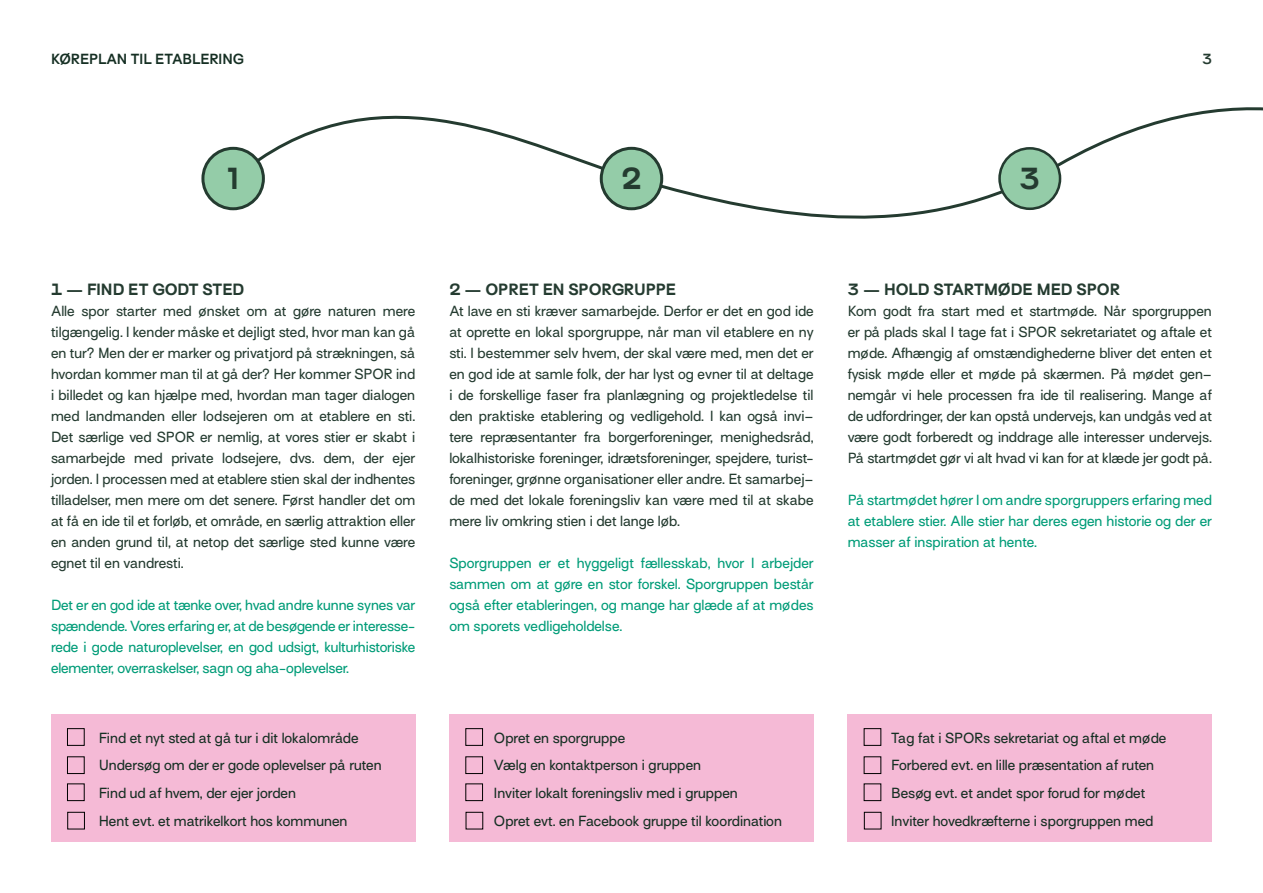
<style>
.page{position:relative;width:1263px;height:893px;background:#fff}
.page>*{position:absolute;margin:0;border:0;box-sizing:border-box;transform-origin:0 0}
.t1{font:700 28.05px "Surt";color:#243b30}
.t2{font:700 15px "Surt";color:#243b30}
.t3{font:13.5px/21px "Surt";letter-spacing:-.005em;color:#243b30;text-align:justify}
.t4{font:13.5px/21px "Surt";letter-spacing:-.01em;color:#009c78;text-align:justify}
.t5{font:13.5px/27.8px "Surt";color:#152f23}
.t6{font:600 13.5px "Surt";color:#152f23}
.t7{font:600 13.5px "Surt";color:#243b30}
</style>
<div class="page">
<svg style="left:243px;top:107px;width:1020px;height:112px"></svg>
<div style="left:848px;top:715px;width:364px;height:127px;background:#f5bad6"></div>
<div style="left:864px;top:728px;width:17px;height:18px;border:1px solid #000"></div>
<div style="left:864px;top:756px;width:17px;height:18px;border:1px solid #000"></div>
<div style="left:864px;top:812px;width:17px;height:17px;border:1px solid #000"></div>
<div style="left:864px;top:783px;width:17px;height:18px;border:1px solid #000"></div>
<div style="left:449px;top:715px;width:365px;height:127px;background:#f5bad6"></div>
<div style="left:465px;top:728px;width:18px;height:18px;border:1px solid #000"></div>
<div style="left:465px;top:756px;width:18px;height:18px;border:1px solid #000"></div>
<div style="left:466px;top:812px;width:17px;height:17px;border:1px solid #000"></div>
<div style="left:465px;top:783px;width:18px;height:18px;border:1px solid #000"></div>
<div style="left:51px;top:715px;width:364px;height:127px;background:#f5bad6"></div>
<div style="left:67px;top:728px;width:18px;height:18px;border:1px solid #000"></div>
<div style="left:67px;top:756px;width:18px;height:18px;border:1px solid #000"></div>
<div style="left:67px;top:812px;width:18px;height:17px;border:1px solid #000"></div>
<div style="left:67px;top:783px;width:18px;height:18px;border:1px solid #000"></div>
<div style="left:203px;top:148px;width:60px;height:61px;background:#94cca8;border-radius:50%"></div>
<div style="left:201px;top:147px;width:64px;height:63px;border:3px solid #243b30;border-radius:50%"></div>
<div style="left:601px;top:148px;width:61px;height:61px;background:#94cca8;border-radius:50%"></div>
<div style="left:600px;top:147px;width:63px;height:63px;border:3px solid #243b30;border-radius:50%"></div>
<div style="left:999px;top:148px;width:61px;height:61px;background:#94cca8;border-radius:50%"></div>
<div style="left:998px;top:147px;width:63px;height:63px;border:3px solid #243b30;border-radius:50%"></div>
<p class="t6" style="left:51px;top:50px;width:195px">KØREPLAN TIL ETABLERING</p>
<h1 class="t1" style="left:228px;top:161px;width:13px">1</h1>
<h1 class="t1" style="left:621px;top:160px;width:22px">2</h1>
<h1 class="t1" style="left:1019px;top:161px;width:22px">3</h1>
<p class="t7" style="left:1202px;top:50px;width:11px">3</p>
<p class="t2" style="left:51px;top:279px;width:195px">1 — FIND ET GODT STED</p>
<p class="t3" style="left:51px;top:302px;width:366px">Alle spor starter med ønsket om at gøre naturen mere tilgængelig. I kender måske et dejligt sted, hvor man kan gå en tur? Men der er marker og privatjord på strækningen, så hvordan kommer man til at gå der? Her kommer SPOR ind i billedet og kan hjælpe med, hvordan man tager dialogen med landmanden eller lodsejeren om at etablere en sti.<br>Det særlige ved SPOR er nemlig, at vores stier er skabt i samarbejde med private lodsejere, dvs. dem, der ejer jorden. I processen med at etablere stien skal der indhentes tilladelser, men mere om det senere. Først handler det om at få en ide til et forløb, et område, en særlig attraktion eller en anden grund til, at netop det særlige sted kunne være egnet til en vandresti.</p>
<p class="t4" style="left:51px;top:596px;width:366px">Det er en god ide at tænke over, hvad andre kunne synes var spændende. Vores erfaring er, at de besøgende er interesse&shy;rede i gode naturoplevelser, en god udsigt, kulturhistoriske elementer, overraskelser, sagn og aha-oplevelser.</p>
<p class="t2" style="left:449px;top:279px;width:229px">2 — OPRET EN SPORGRUPPE</p>
<p class="t3" style="left:449px;top:302px;width:366px">At lave en sti kræver samarbejde. Derfor er det en god ide at oprette en lokal sporgruppe, når man vil etablere en ny sti. I bestemmer selv hvem, der skal være med, men det er en god ide at samle folk, der har lyst og evner til at deltage i de forskellige faser fra planlægning og projektledelse til den praktiske etablering og vedligehold. I kan også invi– tere repræsentanter fra borgerforeninger, menighedsråd, lokalhistoriske foreninger, idrætsforeninger, spejdere, turist&shy;foreninger, grønne organisationer eller andre. Et samarbej– de med det lokale foreningsliv kan være med til at skabe mere liv omkring stien i det lange løb.</p>
<p class="t4" style="left:449px;top:554px;width:366px">Sporgruppen er et hyggeligt fællesskab, hvor I arbejder sammen om at gøre en stor forskel. Sporgruppen består også efter etableringen, og mange har glæde af at mødes om sporets vedligeholdelse.</p>
<p class="t2" style="left:848px;top:279px;width:274px">3 — HOLD STARTMØDE MED SPOR</p>
<p class="t3" style="left:848px;top:302px;width:366px">Kom godt fra start med et startmøde. Når sporgruppen er på plads skal I tage fat i SPOR sekretariatet og aftale et møde. Afhængig af omstændighederne bliver det enten et fysisk møde eller et møde på skærmen. På mødet gen– nemgår vi hele processen fra ide til realisering. Mange af de udfordringer, der kan opstå undervejs, kan undgås ved at være godt forberedt og inddrage alle interesser undervejs.<br>På startmødet gør vi alt hvad vi kan for at klæde jer godt på.</p>
<p class="t4" style="left:848px;top:491px;width:366px">På startmødet hører I om andre sporgruppers erfaring med at etablere stier. Alle stier har deres egen historie og der er masser af inspiration at hente.</p>
<p class="t5" style="left:99px;top:725px;width:284px">Find et nyt sted at gå tur i dit lokalområde Undersøg om der er gode oplevelser på ruten Find ud af hvem, der ejer jorden<br>Hent evt. et matrikelkort hos kommunen</p>
<p class="t5" style="left:494px;top:725px;width:289px">Opret en sporgruppe<br>Vælg en kontaktperson i gruppen<br>Inviter lokalt foreningsliv med i gruppen<br>Opret evt. en Facebook gruppe til koordination</p>
<p class="t5" style="left:891px;top:725px;width:277px">Tag fat i SPORs sekretariat og aftal et møde Forbered evt. en lille præsentation af ruten Besøg evt. et andet spor forud for mødet Inviter hovedkræfterne i sporgruppen med</p>
</div>
